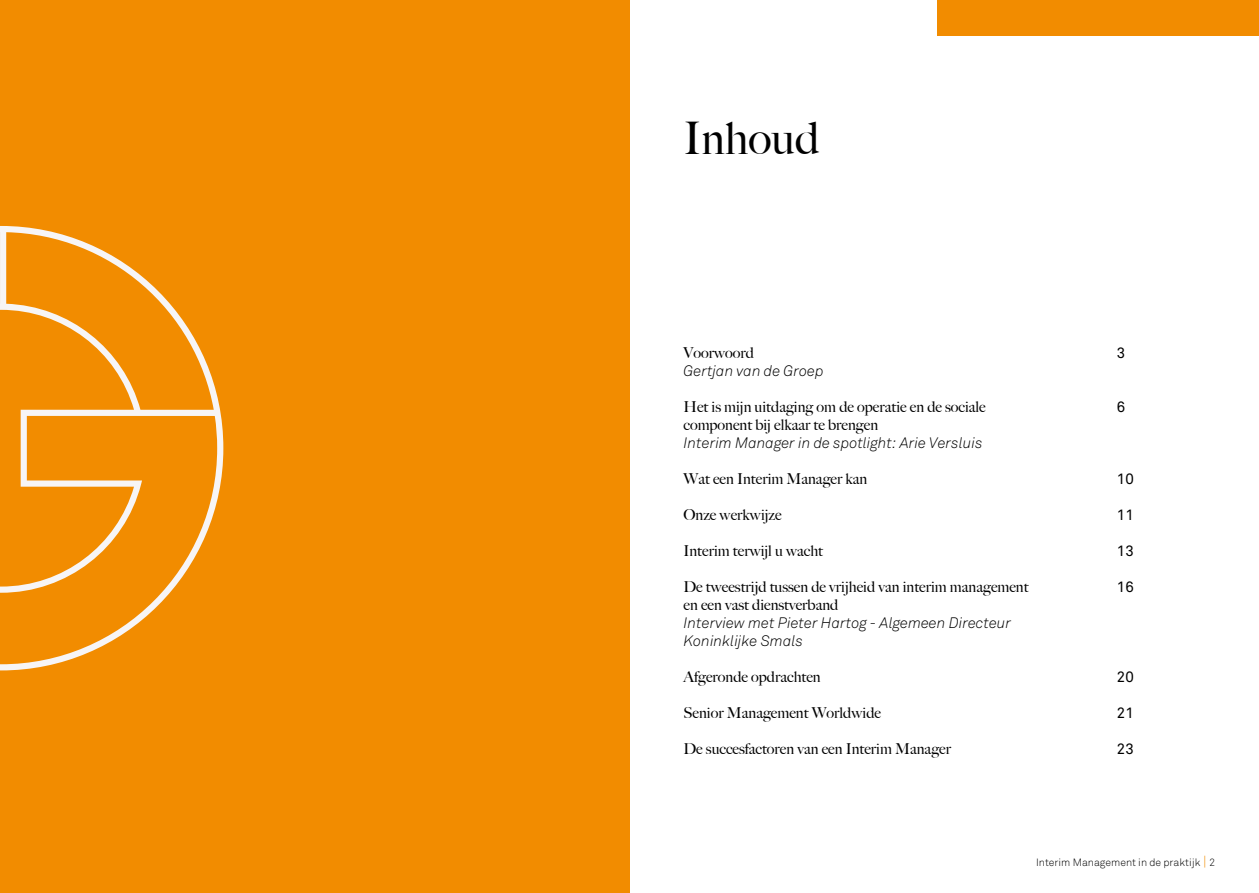
<style>
.page{position:relative;width:1259px;height:893px;background:#fff}
.page>*{position:absolute;margin:0;border:0;box-sizing:border-box;transform-origin:0 0}
.t1{font:500 45px "Big Caslon";color:#000}
.t2{font:500 15px/18px "Big Caslon";color:#000}
.t3{font:italic 300 15px/18px "Akkurat";color:#000}
.t4{font:15px "Akkurat";color:#000}
.t5{font:300 10.5px "Akkurat";color:#000}
.s1{font-size:13.5px;color:#f28c00}
</style>
<div class="page">
<div style="left:0;top:0;width:629px;height:893px;background:#f28c00"></div>
<div style="left:937px;top:0;width:322px;height:35px;background:#f28c00"></div>
<svg style="left:0;top:226px;width:223px;height:444px"></svg>
<h1 class="t1" style="left:683px;top:101px;width:138px">Inhoud</h1>
<p class="t2" style="left:683px;top:343px;width:72px">Voorwoord</p>
<p class="t3" style="left:683px;top:362px;width:142px">Gertjan van de Groep</p>
<p class="t2" style="left:683px;top:397px;width:304px">Het is mijn uitdaging om de operatie en de sociale component bij elkaar te brengen</p>
<p class="t3" style="left:683px;top:434px;width:300px">Interim Manager in de spotlight: Arie Versluis</p>
<p class="t2" style="left:683px;top:469px;width:185px">Wat een Interim Manager kan</p>
<p class="t2" style="left:683px;top:505px;width:99px">Onze werkwijze</p>
<p class="t2" style="left:683px;top:541px;width:141px">Interim terwijl u wacht</p>
<p class="t2" style="left:683px;top:577px;width:347px">De tweestrijd tussen de vrijheid van interim management en een vast dienstverband</p>
<p class="t3" style="left:683px;top:614px;width:329px">Interview met Pieter Hartog - Algemeen Directeur<br>Koninklijke Smals</p>
<p class="t2" style="left:683px;top:667px;width:139px">Afgeronde opdrachten</p>
<p class="t2" style="left:683px;top:703px;width:199px">Senior Management Worldwide</p>
<p class="t2" style="left:683px;top:739px;width:269px">De succesfactoren van een Interim Manager</p>
<p class="t4" style="left:1117px;top:344px;width:10px">3</p>
<p class="t4" style="left:1117px;top:398px;width:10px">6</p>
<p class="t4" style="left:1117px;top:470px;width:18px">10</p>
<p class="t4" style="left:1117px;top:506px;width:18px">11</p>
<p class="t4" style="left:1117px;top:542px;width:18px">13</p>
<p class="t4" style="left:1117px;top:578px;width:18px">16</p>
<p class="t4" style="left:1117px;top:668px;width:18px">20</p>
<p class="t4" style="left:1117px;top:704px;width:18px">21</p>
<p class="t4" style="left:1117px;top:740px;width:18px">23</p>
<p class="t5" style="left:1036px;top:856px;width:180px">Interim Management in de praktijk <span class="s1">|</span> 2</p>
</div>
